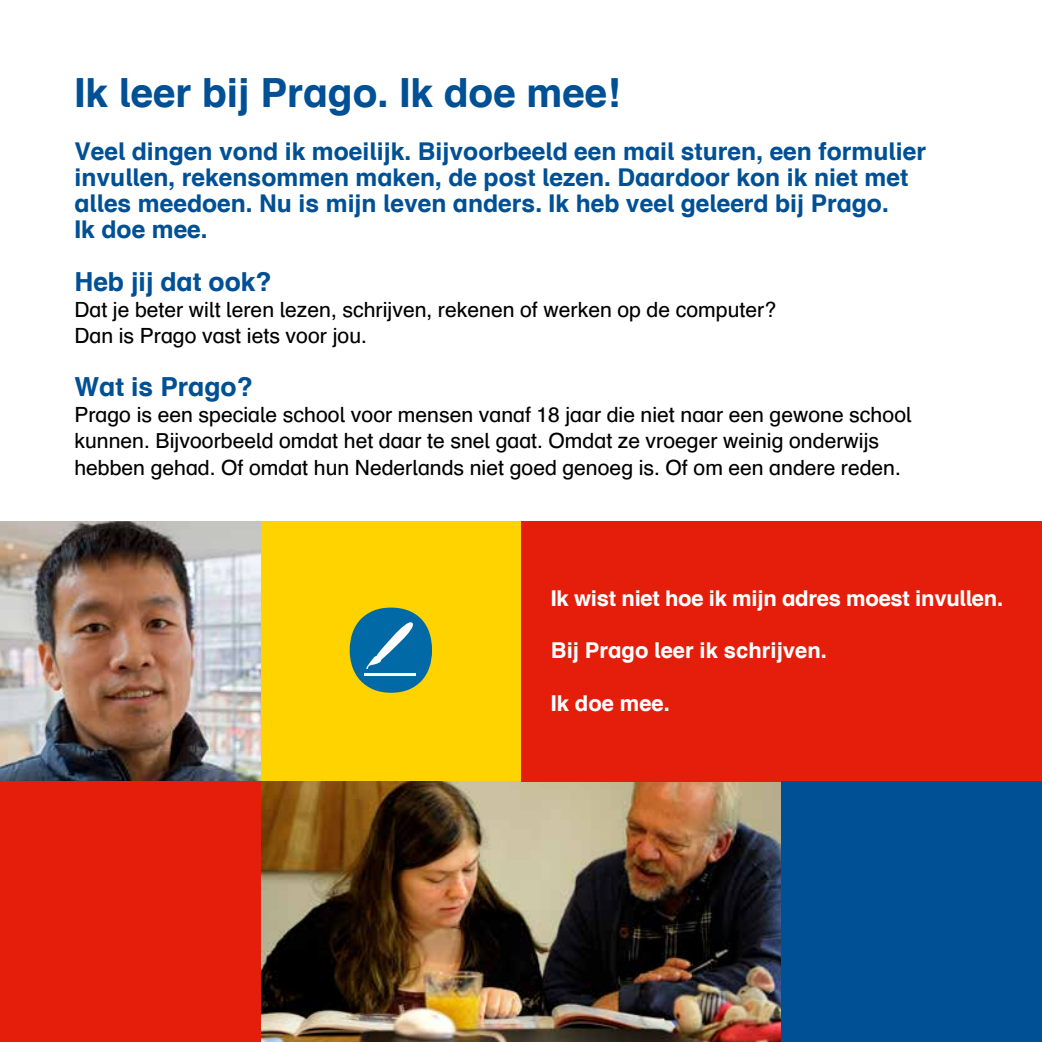
<style>
.page{position:relative;width:1042px;height:1042px;background:#fff}
.page>*{position:absolute;margin:0;border:0;box-sizing:border-box;transform-origin:0 0}
.t1{font:700 40.25px "Schulbuch Nord";color:#005095}
.t2{font:700 26.25px "Schulbuch Nord";color:#005095}
.t3{font:700 24.5px/26.2px "Schulbuch Nord";color:#005095}
.t4{font:700 21.88px "Schulbuch Nord";letter-spacing:-.015em;color:#fff}
.t5{font:21px/26.2px "Schulbuch Nord";color:#000}
</style>
<div class="page">
<div style="left:260px;top:521px;width:261px;height:260px;background:#ffd300"></div>
<img style="left:260px;top:781px;width:521px;height:261px">
<div style="left:521px;top:521px;width:521px;height:260px;background:#e41e0a"></div>
<img style="left:0;top:521px;width:260px;height:260px">
<div style="left:0;top:781px;width:260px;height:261px;background:#e41e0a"></div>
<svg style="left:350px;top:607px;width:82px;height:86px"></svg>
<div style="left:781px;top:781px;width:261px;height:261px;background:#005095"></div>
<h1 class="t1" style="left:74px;top:67px;width:548px">Ik leer bij Prago. Ik doe mee!</h1>
<p class="t3" style="left:74px;top:137px;width:853px">Veel dingen vond ik moeilijk. Bijvoorbeeld een mail sturen, een formulier invullen, rekensommen maken, de post lezen. Daardoor kon ik niet met alles meedoen. Nu is mijn leven anders. Ik heb veel geleerd bij Prago.<br>Ik doe mee.</p>
<p class="t2" style="left:74px;top:265px;width:199px">Heb jij dat ook?</p>
<p class="t5" style="left:74px;top:296px;width:703px">Dat je beter wilt leren lezen, schrijven, rekenen of werken op de computer?<br>Dan is Prago vast iets voor jou.</p>
<p class="t2" style="left:74px;top:370px;width:180px">Wat is Prago?</p>
<p class="t5" style="left:74px;top:401px;width:839px">Prago is een speciale school voor mensen vanaf 18 jaar die niet naar een gewone school kunnen. Bijvoorbeeld omdat het daar te snel gaat. Omdat ze vroeger weinig onderwijs hebben gehad. Of omdat hun Nederlands niet goed genoeg is. Of om een andere reden.</p>
<p class="t4" style="left:551px;top:584px;width:454px">Ik wist niet hoe ik mijn adres moest invullen.</p>
<p class="t4" style="left:551px;top:637px;width:278px">Bij Prago leer ik schrijven.</p>
<p class="t4" style="left:551px;top:689px;width:121px">Ik doe mee.</p>
</div>
